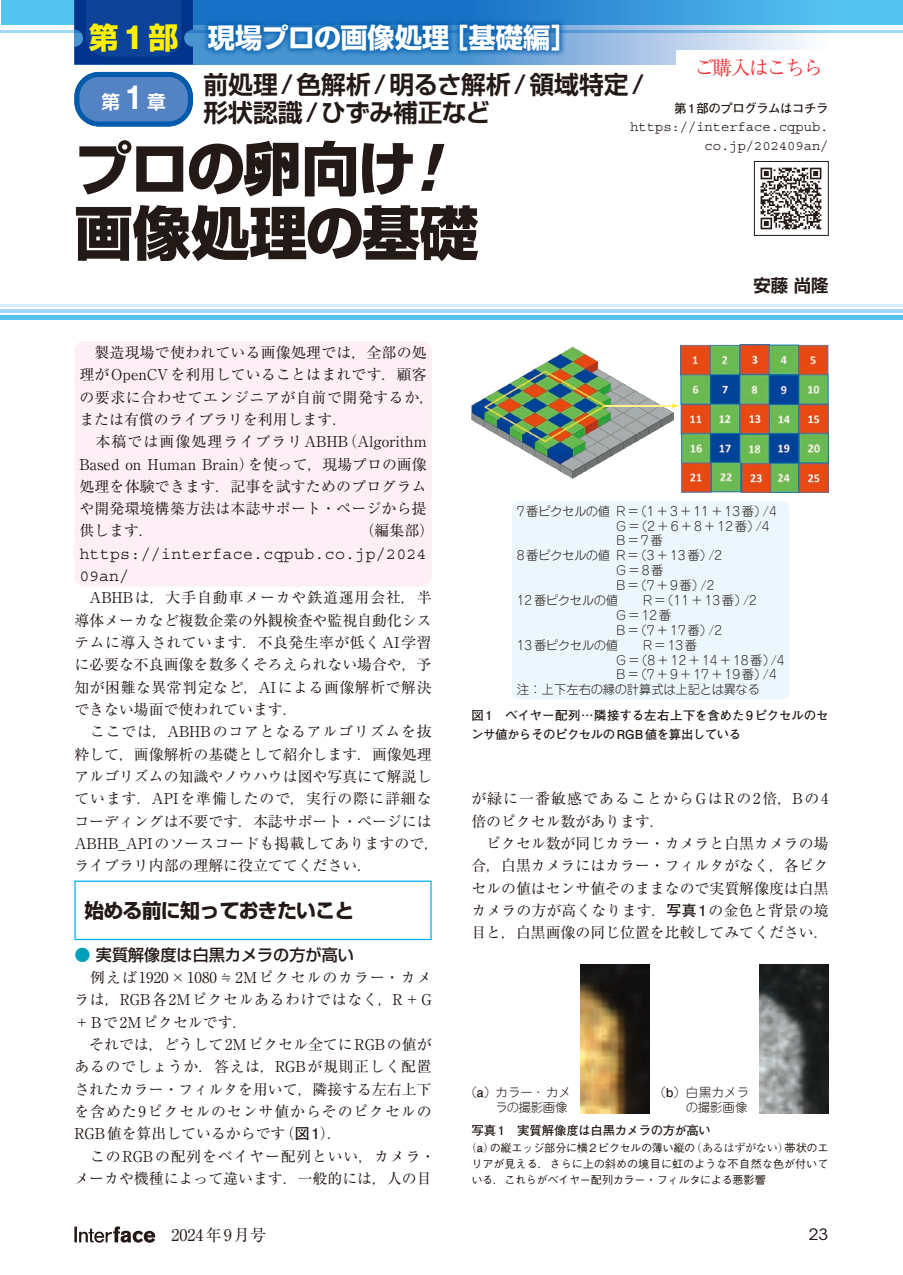
<style>
.page{position:relative;width:903px;height:1275px;background:#fff}
.page>*{position:absolute;margin:0;border:0;box-sizing:border-box;transform-origin:0 0}
.t1{font:800 58.27px/64.4px "Shin Go Pro";letter-spacing:-.035em;color:#231916}
.t2{font:700 27.3px "Shin Go Pro";color:#fff}
.t3{font:700 24.85px/28.5px "Shin Go Pro De";color:#231916}
.t4{font:700 19.78px "Shin Go Pro";letter-spacing:-.035em;color:#231916}
.t5{font:19.78px "Ryumin Pr 6 N";letter-spacing:-.09em;color:#ee383d}
.t6{font:700 18.55px "Shin Go Pro De";color:#fff}
.t7{font:700 17.32px "Shin Go Pro De";color:#231916}
.t8{font:16.45px/22.4px "Courier Std";letter-spacing:.02em;color:#231916}
.t9{font:500 16.1px "Shin Go Pro";color:#231916}
.t10{font:16.1px "Ryumin Pro";color:#231916}
.t11{font:15.58px "ITC Avant Garde Std";color:#231916;scale:1.11 1}
.t12{font:14.88px/22.4px "Ryumin Pro";color:#231916}
.t13{font:14.88px/22.4px "Ryumin Pro";letter-spacing:.04em;color:#231916}
.t14{font:13.83px/18.6px "Courier Std";color:#231916;text-align:right}
.t15{font:300 12.42px/14.9px "Jun 101 Pro";color:#231916;text-align:right}
.t16{font:300 12.42px "Jun 101 Pro";letter-spacing:-.035em;color:#231916}
.t17{font:700 12.42px/18.6px "Futo Go B101 Pro";letter-spacing:-.01em;color:#231916}
.t18{font:700 12.42px "Futo Go B101 Pro";letter-spacing:-.035em;color:#231916}
.t19{font:500 11.2px/16.1px "Gothic BBB Pro";letter-spacing:-.01em;color:#231916;text-align:justify}
.s1{font-size:29.75px;color:#fff100}
.s2{font-family:"Gothic MB101 Pro";font-size:29.75px;color:#fff100}
.s3{font-family:"Gothic MB101 Pro"}
.s4{font-family:"Gothic MB101 Pro De"}
.s5{font-family:"Gothic MB101 Pro De";font-size:29.75px}
.s6{font-family:"Gothic MB101 Pro";font-style:italic}
.s7{color:#009fb9}
.s8{font-family:"Futo Go B101 Pro";font-weight:700}
.s9{font-family:"Ryumin Pro";font-weight:400}
</style>
<div class="page">
<svg style="left:74px;top:1226px;width:81px;height:17px"></svg>
<hr style="left:0;top:30px;width:903px;height:2px;background:#9fd9f6">
<div style="left:1px;top:0;width:902px;height:25px;background:#55c3f1"></div>
<hr style="left:0;top:309px;width:903px;height:4px;background:#9fd9f6">
<div style="left:0;top:315px;width:903px;height:5px;background:#55c3f1"></div>
<hr style="left:0;top:304px;width:903px;height:2px;background:#d3edfb">
<div style="left:74px;top:341px;width:358px;height:246px;background:#fdeff5;border-radius:10px"></div>
<div style="left:74px;top:881px;width:358px;height:59px;border:1px solid #00afec"></div>
<div style="left:512px;top:501px;width:277px;height:198px;background:#ebf6fd;border-radius:7px"></div>
<img style="left:471px;top:346px;width:203px;height:132px">
<img style="left:681px;top:345px;width:147px;height:147px">
<hr style="left:604px;top:405px;width:71px;height:2px;background:#fff">
<hr style="left:604px;top:406px;width:71px;height:1px;background:#ffe81e">
<svg style="left:670px;top:402px;width:17px;height:8px"></svg>
<img style="left:580px;top:965px;width:70px;height:149px">
<img style="left:759px;top:965px;width:69px;height:149px">
<svg style="left:74px;top:0;width:829px;height:64px"></svg>
<div style="left:201px;top:17px;width:365px;height:40px;background:#005bac;opacity:.75"></div>
<div style="left:77px;top:74px;width:113px;height:50px;background:#5383c3;border-radius:22px"></div>
<div style="left:74px;top:72px;width:119px;height:54px;border:5px solid #005bac;border-radius:22px"></div>
<img style="left:760px;top:167px;width:62px;height:63px">
<div style="left:754px;top:161px;width:74px;height:75px;border:1px solid #231916"></div>
<div style="left:676px;top:50px;width:167px;height:34px;background:#fff"></div>
<h2 class="t2" style="left:89px;top:16px;width:491px"><span class="s1">第</span><span class="s2">1</span><span class="s1">部</span> 現場プロの画像処理<span class="s3">［</span>基礎編<span class="s3">］</span></h2>
<h3 class="t5" style="left:694px;top:53px;width:130px">ご購入はこちら</h3>
<h3 class="t3" style="left:203px;top:67px;width:442px">前処理<span class="s4">/</span>色解析<span class="s4">/</span>明るさ解析<span class="s4">/</span>領域特定<span class="s4">/</span>形状認識<span class="s4">/</span>ひずみ補正など</h3>
<p class="t6" style="left:101px;top:87px;width:66px">第<span class="s5">1</span>章</p>
<p class="t18" style="left:674px;top:98px;width:156px">第 1 部のプログラムはコチラ</p>
<p class="t14" style="left:630px;top:118px;width:200px">https://interface.cqpub. co.jp/202409an/</p>
<h1 class="t1" style="left:74px;top:130px;width:405px">プロの卵向け<span class="s6">!</span>画像処理の基礎</h1>
<p class="t12" style="left:79px;top:340px;width:356px">　製造現場で使われている画像処理では，全部の処理がOpenCVを利用していることはまれです．顧客の要求に合わせてエンジニアが自前で開発するか，または有償のライブラリを利用します．<br>　本稿では画像処理ライブラリABHB（Algorithm<br>Based on Human Brain）を使って，現場プロの画像処理を体験できます．記事を試すためのプログラムや開発環境構築方法は本誌サポート・ページから提供します．</p>
<p class="t12" style="left:360px;top:519px;width:76px">（編集部）</p>
<p class="t8" style="left:79px;top:543px;width:349px">https://interface.cqpub.co.jp/2024<br>09an/</p>
<p class="t12" style="left:74px;top:586px;width:366px">　ABHBは，大手自動車メーカや鉄道運用会社，半導体メーカなど複数企業の外観検査や監視自動化システムに導入されています．不良発生率が低くAI学習に必要な不良画像を数多くそろえられない場合や，予知が困難な異常判定など，AIによる画像解析で解決できない場面で使われています．<br>　ここでは，ABHBのコアとなるアルゴリズムを抜粋して，画像解析の基礎として紹介します．画像処理アルゴリズムの知識やノウハウは図や写真にて解説しています．APIを準備したので，実行の際に詳細なコーディングは不要です．本誌サポート・ページには<br>ABHB_APIのソースコードも掲載してありますので，ライブラリ内部の理解に役立ててください．</p>
<h3 class="t4" style="left:84px;top:895px;width:271px">始める前に知っておきたいこと</h3>
<p class="t9" style="left:74px;top:941px;width:281px"><span class="s7">●</span> 実質解像度は白黒カメラの方が高い</p>
<p class="t13" style="left:74px;top:965px;width:362px;text-indent:16px">例えば1920×1080≒2Mピクセルのカラー・カメラは，RGB各2Mピクセルあるわけではなく，R＋G＋Bで2Mピクセルです．<br>　それでは，どうして2Mピクセル全てにRGBの値があるのでしょうか．答えは，RGBが規則正しく配置されたカラー・フィルタを用いて，隣接する左右上下を含めた9ピクセルのセンサ値からそのピクセルの<br>RGB値を算出しているからです（<span class="s8">図1</span>）．<br>　このRGBの配列をベイヤー配列といい，カメラ・メーカや機種によって違います．一般的には，人の目</p>
<p class="t7" style="left:753px;top:271px;width:77px">安藤 尚隆</p>
<p class="t16" style="left:517px;top:501px;width:262px">7番ピクセルの値 R＝（1＋3＋11＋13番）/4</p>
<p class="t15" style="left:616px;top:517px;width:155px">G＝（2＋6＋8＋12番）/4</p>
<p class="t15" style="left:616px;top:532px;width:48px">B＝7番</p>
<p class="t16" style="left:517px;top:546px;width:207px">8番ピクセルの値 R＝（3＋13番）/2</p>
<p class="t15" style="left:616px;top:562px;width:49px">G＝8番</p>
<p class="t15" style="left:616px;top:576px;width:100px">B＝（7＋9番）/2</p>
<p class="t16" style="left:517px;top:590px;width:103px">12 番ピクセルの値</p>
<p class="t15" style="left:643px;top:591px;width:116px">R＝（11＋13番）/2</p>
<p class="t15" style="left:616px;top:606px;width:57px">G＝12番</p>
<p class="t15" style="left:616px;top:621px;width:108px">B＝（7＋17番）/2</p>
<p class="t16" style="left:517px;top:635px;width:103px">13 番ピクセルの値</p>
<p class="t15" style="left:643px;top:636px;width:56px">R＝13番</p>
<p class="t15" style="left:616px;top:651px;width:170px">G＝（8＋12＋14＋18番）/4</p>
<p class="t15" style="left:616px;top:666px;width:162px">B＝（7＋9＋17＋19番）/4</p>
<p class="t16" style="left:517px;top:680px;width:245px">注：上下左右の縁の計算式は上記とは異なる</p>
<p class="t17" style="left:471px;top:705px;width:359px">図1　ベイヤー配列…隣接する左右上下を含めた9ピクセルのセンサ値からそのピクセルの RGB値を算出している</p>
<p class="t12" style="left:471px;top:787px;width:359px">が緑に一番敏感であることからGはRの2倍，Bの4倍のピクセル数があります．<br>　ピクセル数が同じカラー・カメラと白黒カメラの場合，白黒カメラにはカラー・フィルタがなく，各ピクセルの値はセンサ値そのままなので実質解像度は白黒カメラの方が高くなります．<span class="s8">写真1</span>の金色と背景の境目と，白黒画像の同じ位置を比較してみてください．</p>
<p class="t15" style="left:465px;top:1084px;width:108px">（<span class="s8">a</span>）カラー・カメラの撮影画像</p>
<p class="t15" style="left:654px;top:1084px;width:97px">（<span class="s8">b</span>）白黒カメラの撮影画像</p>
<p class="t18" style="left:471px;top:1120px;width:241px">写真 1　実質解像度は白黒カメラの方が高い</p>
<p class="t19" style="left:471px;top:1138px;width:359px;text-indent:-6px"><span class="s9">（</span><span class="s8">a</span><span class="s9">）</span>の縦エッジ部分に横 2 ピクセルの薄い縦の<span class="s9">（あるはずがない）</span>帯状のエリアが見える．さらに上の斜めの境目に虹のような不自然な色が付いている．これらがベイヤー配列カラー・フィルタによる悪影響</p>
<p class="t10" style="left:155px;top:1222px;width:112px">　2024年9月号</p>
<p class="t11" style="left:808px;top:1225px;width:20px">23</p>
</div>
